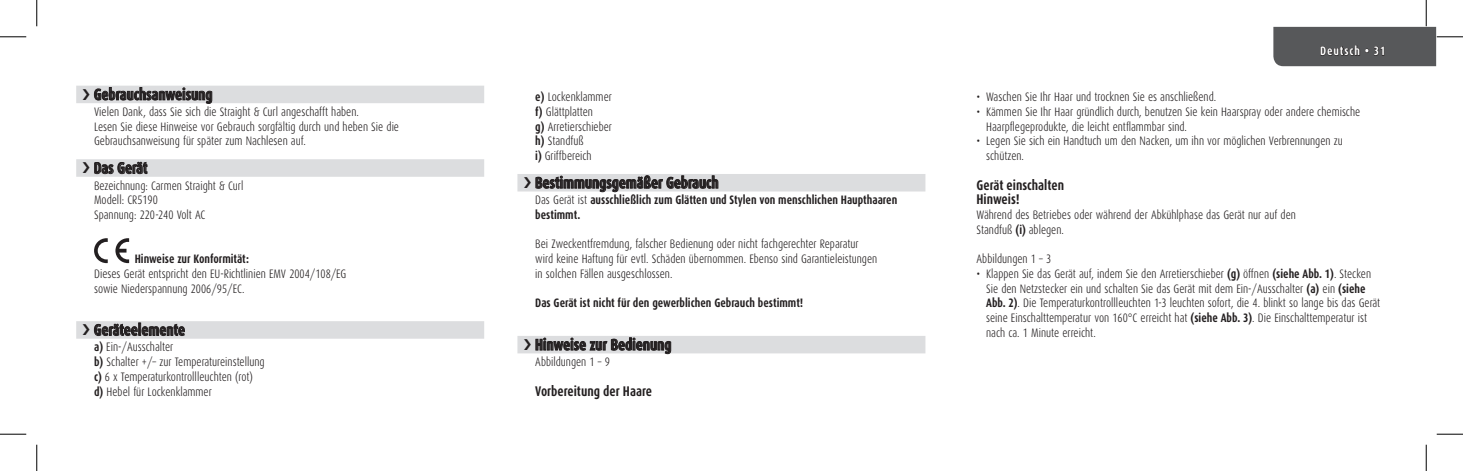
<style>
.page{position:relative;width:1463px;height:471px;background:#fff}
.page>*{position:absolute;margin:0;border:0;box-sizing:border-box;transform-origin:0 0}
.t1{font:700 15.75px "Dax Condensed";color:#231f20;scale:.94 1}
.t2{font:700 14px/14.7px "Dax Condensed";color:#231f20;scale:.94 1}
.t3{font:300 12.25px/14.7px "Dax Condensed";color:#231f20;scale:.94 1}
.t4{font:700 12.25px/14.7px "Dax Condensed";color:#231f20;scale:.94 1}
.t5{font:700 12.25px "Dax Condensed";letter-spacing:.08em;color:#fff;scale:.94 1}
.s1{font-weight:700}
.s2{font-weight:300}
</style>
<div class="page">
<div style="left:76px;top:86px;width:408px;height:17px;background:#dcdddf"></div>
<div style="left:76px;top:159px;width:408px;height:18px;background:#dcdddf"></div>
<div style="left:76px;top:321px;width:408px;height:17px;background:#dcdddf"></div>
<svg style="left:94px;top:238px;width:14px;height:25px"></svg>
<svg style="left:115px;top:238px;width:14px;height:25px"></svg>
<div style="left:517px;top:174px;width:408px;height:17px;background:#dcdddf"></div>
<div style="left:517px;top:335px;width:408px;height:18px;background:#dcdddf"></div>
<svg style="left:0;top:36px;width:26px;height:1px"></svg>
<svg style="left:0;top:433px;width:26px;height:1px"></svg>
<svg style="left:1436px;top:433px;width:26px;height:1px"></svg>
<svg style="left:36px;top:0;width:1px;height:26px"></svg>
<svg style="left:36px;top:444px;width:1px;height:26px"></svg>
<svg style="left:1273px;top:0;width:189px;height:66px"></svg>
<svg style="left:1425px;top:444px;width:1px;height:26px"></svg>
<svg style="left:93px;top:87px;width:119px;height:17px"></svg>
<svg style="left:94px;top:162px;width:53px;height:12px"></svg>
<svg style="left:93px;top:322px;width:92px;height:13px"></svg>
<svg style="left:524px;top:175px;width:194px;height:17px"></svg>
<svg style="left:524px;top:337px;width:147px;height:17px"></svg>
<p class="t1" style="left:94px;top:86px;width:128px">Gebrauchsanweisung</p>
<p class="t3" style="left:94px;top:104px;width:326px">Vielen Dank, dass Sie sich die Straight &amp; Curl angeschafft haben.<br>Lesen Sie diese Hinweise vor Gebrauch sorgfältig durch und heben Sie die<br>Gebrauchsanweisung für später zum Nachlesen auf.</p>
<p class="t1" style="left:94px;top:159px;width:59px">Das Gerät</p>
<p class="t3" style="left:94px;top:178px;width:160px">Bezeichnung: Carmen Straight &amp; Curl<br>Modell: CR5190<br>Spannung: 220-240 Volt AC</p>
<p class="t4" style="left:135px;top:251px;width:123px">Hinweise zur Konformität:</p>
<p class="t3" style="left:94px;top:266px;width:270px">Dieses Gerät entspricht den EU-Richtlinien EMV 2004/108/EG sowie Niederspannung 2006/95/EC.</p>
<p class="t1" style="left:94px;top:321px;width:99px">Geräteelemente</p>
<p class="t3" style="left:94px;top:340px;width:183px"><span class="s1">a)</span> Ein-/Ausschalter<br><span class="s1">b)</span> Schalter +/– zur Temperatureinstellung <span class="s1">c)</span> 6 x Temperaturkontrollleuchten (rot) <span class="s1">d)</span> Hebel für Lockenklammer</p>
<p class="t3" style="left:535px;top:90px;width:83px"><span class="s1">e)</span> Lockenklammer <span class="s1">f)</span> Glättplatten<br><span class="s1">g)</span> Arretierschieber <span class="s1">h)</span> Standfuß<br><span class="s1">i)</span> Griffbereich</p>
<p class="t1" style="left:535px;top:174px;width:197px">Bestimmungsgemäßer Gebrauch</p>
<p class="t4" style="left:535px;top:192px;width:386px"><span class="s2">Das Gerät ist</span> ausschließlich zum Glätten und Stylen von menschlichen Haupthaaren bestimmt.</p>
<p class="t3" style="left:535px;top:237px;width:365px">Bei Zweckentfremdung, falscher Bedienung oder nicht fachgerechter Reparatur wird keine Haftung für evtl. Schäden übernommen. Ebenso sind Garantieleistungen in solchen Fällen ausgeschlossen.</p>
<p class="t4" style="left:535px;top:295px;width:286px">Das Gerät ist nicht für den gewerblichen Gebrauch bestimmt!</p>
<p class="t1" style="left:535px;top:335px;width:147px">Hinweise zur Bedienung</p>
<p class="t3" style="left:535px;top:354px;width:81px">Abbildungen 1 – 9</p>
<p class="t2" style="left:535px;top:383px;width:126px">Vorbereitung der Haare</p>
<p class="t5" style="left:1320px;top:44px;width:71px">Deutsch • 31</p>
<p class="t3" style="left:976px;top:90px;width:256px">• Waschen Sie Ihr Haar und trocknen Sie es anschließend.</p>
<p class="t3" style="left:986px;top:104px;width:399px;text-indent:-10px">• Kämmen Sie Ihr Haar gründlich durch, benutzen Sie kein Haarspray oder andere chemische<br>Haarpflegeprodukte, die leicht entflammbar sind.</p>
<p class="t3" style="left:986px;top:134px;width:381px;text-indent:-10px">• Legen Sie sich ein Handtuch um den Nacken, um ihn vor möglichen Verbrennungen zu schützen.</p>
<p class="t2" style="left:976px;top:177px;width:95px">Gerät einschalten<br>Hinweis!</p>
<p class="t3" style="left:976px;top:207px;width:341px">Während des Betriebes oder während der Abkühlphase das Gerät nur auf den<br>Standfuß <span class="s1">(i)</span> ablegen.</p>
<p class="t3" style="left:976px;top:251px;width:81px">Abbildungen 1 – 3</p>
<p class="t3" style="left:986px;top:266px;width:421px;text-indent:-10px">• Klappen Sie das Gerät auf, indem Sie den Arretierschieber <span class="s1">(g)</span> öffnen <span class="s1">(siehe Abb. 1)</span>. Stecken Sie den Netzstecker ein und schalten Sie das Gerät mit dem Ein-/Ausschalter <span class="s1">(a)</span> ein <span class="s1">(siehe Abb. 2)</span>. Die Temperaturkontrollleuchten 1-3 leuchten sofort, die 4. blinkt so lange bis das Gerät seine Einschalttemperatur von 160°C erreicht hat <span class="s1">(siehe Abb. 3)</span>. Die Einschalttemperatur ist nach ca. 1 Minute erreicht.</p>
</div>
